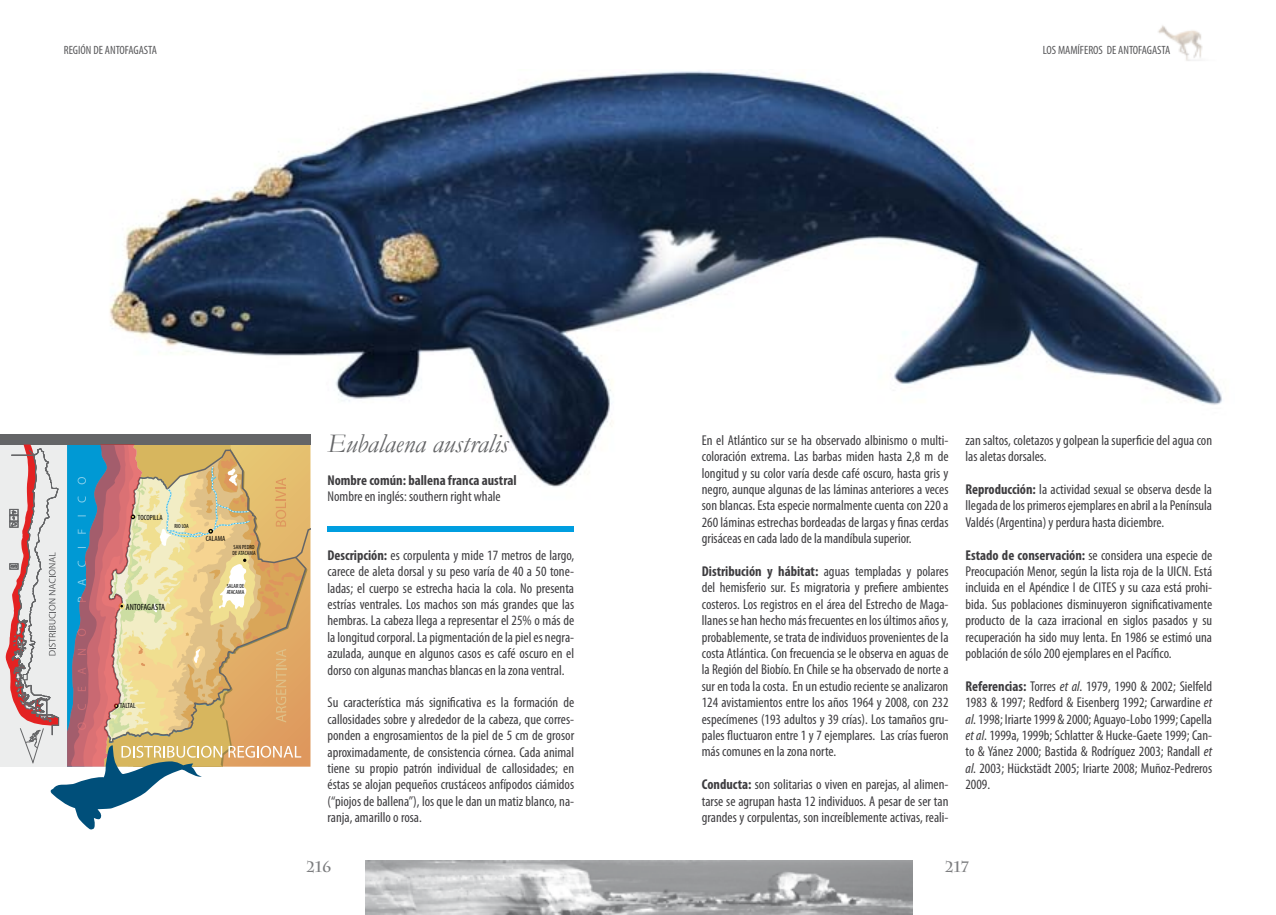
<style>
.page{position:relative;width:1276px;height:915px;background:#fff}
.page>*{position:absolute;margin:0;border:0;box-sizing:border-box;transform-origin:0 0}
.t1{font:italic 27px "Garamond";letter-spacing:-.005em;color:#646567}
.t2{font:700 15px "Charlemagne Std";color:#7b7c7e}
.t3{font:condensed 14.25px/16.4px "Myriad Pro";color:#3e3d40;text-align:justify}
.t4{font:700 condensed 14.25px "Myriad Pro";color:#3e3d40}
.t5{font:condensed 12px "Myriad Pro";color:#58585a}
.t6{font:condensed 9px "Myriad Pro";color:#000}
.t7{font:condensed 7.5px "Myriad Pro";color:#000}
.t8{font:condensed 6px/6px "Myriad Pro";color:#000}
.s1{font-weight:700}
.s2{font-style:italic}
</style>
<div class="page">
<img style="left:1158px;top:25px;width:45px;height:36px">
<img style="left:365px;top:860px;width:548px;height:54px">
<img style="left:109px;top:71px;width:1113px;height:436px">
<div style="left:0;top:434px;width:67px;height:332px;background:#eceded"></div>
<div style="left:327px;top:526px;width:247px;height:5px;background:#009ee0"></div>
<svg style="left:6px;top:434px;width:304px;height:395px"></svg>
<p class="t5" style="left:64px;top:43px;width:95px">REGIÓN DE ANTOFAGASTA</p>
<p class="t5" style="left:1043px;top:43px;width:129px">LOS MAMÍFEROS DE ANTOFAGASTA</p>
<p class="t7" style="left:138px;top:513px;width:26px">TOCOPILLA</p>
<p class="t8" style="left:174px;top:522px;width:16px">RIO LOA</p>
<p class="t6" style="left:126px;top:601px;width:41px">ANTOFAGASTA</p>
<p class="t7" style="left:206px;top:534px;width:21px">CALAMA</p>
<p class="t8" style="left:232px;top:544px;width:25px">SAN PEDRO<br>DE ATACAMA</p>
<p class="t8" style="left:227px;top:582px;width:19px">SALAR DE<br>ATACAMA</p>
<p class="t7" style="left:120px;top:701px;width:17px">TALTAL</p>
<h1 class="t1" style="left:327px;top:427px;width:182px">Eubalaena australis</h1>
<p class="t4" style="left:327px;top:470px;width:191px">Nombre común: ballena franca austral</p>
<p class="t3" style="left:327px;top:487px;width:175px">Nombre en inglés: southern right whale</p>
<p class="t3" style="left:327px;top:546px;width:248px"><span class="s1">Descripción:</span> es corpulenta y mide 17 metros de largo, carece de aleta dorsal y su peso varía de 40 a 50 tone&shy;ladas; el cuerpo se estrecha hacia la cola. No presenta estrías ventrales. Los machos son más grandes que las hembras. La cabeza llega a representar el 25% o más de la longitud corporal. La pigmentación de la piel es negra&shy;azulada, aunque en algunos casos es café oscuro en el dorso con algunas manchas blancas en la zona ventral.</p>
<p class="t3" style="left:327px;top:694px;width:248px">Su característica más significativa es la formación de callosidades sobre y alrededor de la cabeza, que corres&shy;ponden a engrosamientos de la piel de 5 cm de grosor aproximadamente, de consistencia córnea. Cada animal tiene su propio patrón individual de callosidades; en éstas se alojan pequeños crustáceos anfípodos ciámidos (“piojos de ballena”), los que le dan un matiz blanco, na&shy;ranja, amarillo o rosa.</p>
<p class="t3" style="left:702px;top:431px;width:248px">En el Atlántico sur se ha observado albinismo o multi&shy;coloración extrema. Las barbas miden hasta 2,8 m de longitud y su color varía desde café oscuro, hasta gris y negro, aunque algunas de las láminas anteriores a veces son blancas. Esta especie normalmente cuenta con 220 a 260 láminas estrechas bordeadas de largas y finas cerdas grisáceas en cada lado de la mandíbula superior.</p>
<p class="t3" style="left:702px;top:562px;width:248px"><span class="s1">Distribución y hábitat:</span> aguas templadas y polares del hemisferio sur. Es migratoria y prefiere ambientes costeros. Los registros en el área del Estrecho de Maga&shy;llanes se han hecho más frecuentes en los últimos años y, probablemente, se trata de individuos provenientes de la costa Atlántica. Con frecuencia se le observa en aguas de la Región del Biobío. En Chile se ha observado de norte a sur en toda la costa. En un estudio reciente se analizaron 124 avistamientos entre los años 1964 y 2008, con 232 especímenes (193 adultos y 39 crías). Los tamaños gru&shy;pales fluctuaron entre 1 y 7 ejemplares. Las crías fueron más comunes en la zona norte.</p>
<p class="t3" style="left:702px;top:775px;width:248px"><span class="s1">Conducta:</span> son solitarias o viven en parejas, al alimen&shy;tarse se agrupan hasta 12 individuos. A pesar de ser tan grandes y corpulentas, son increíblemente activas, reali-</p>
<p class="t3" style="left:965px;top:431px;width:248px">zan saltos, coletazos y golpean la superficie del agua con las aletas dorsales.</p>
<p class="t3" style="left:965px;top:481px;width:248px"><span class="s1">Reproducción:</span> la actividad sexual se observa desde la llegada de los primeros ejemplares en abril a la Península Valdés (Argentina) y perdura hasta diciembre.</p>
<p class="t3" style="left:965px;top:546px;width:248px"><span class="s1">Estado de conservación:</span> se considera una especie de Preocupación Menor, según la lista roja de la UICN. Está incluida en el Apéndice I de CITES y su caza está prohi&shy;bida. Sus poblaciones disminuyeron significativamente producto de la caza irracional en siglos pasados y su recuperación ha sido muy lenta. En 1986 se estimó una población de sólo 200 ejemplares en el Pacífico.</p>
<p class="t3" style="left:965px;top:677px;width:248px"><span class="s1">Referencias:</span> Torres <span class="s2">et al</span>. 1979, 1990 &amp; 2002; Sielfeld 1983 &amp; 1997; Redford &amp; Eisenberg 1992; Carwardine <span class="s2">et al</span>. 1998; Iriarte 1999 &amp; 2000; Aguayo-Lobo 1999; Capella <span class="s2">et al</span>. 1999a, 1999b; Schlatter &amp; Hucke-Gaete 1999; Can&shy;to &amp; Yánez 2000; Bastida &amp; Rodríguez 2003; Randall <span class="s2">et al</span>. 2003; Hückstädt 2005; Iriarte 2008; Muñoz-Pedreros 2009.</p>
<p class="t2" style="left:306px;top:857px;width:27px">216</p>
<p class="t2" style="left:945px;top:857px;width:25px">217</p>
</div>
